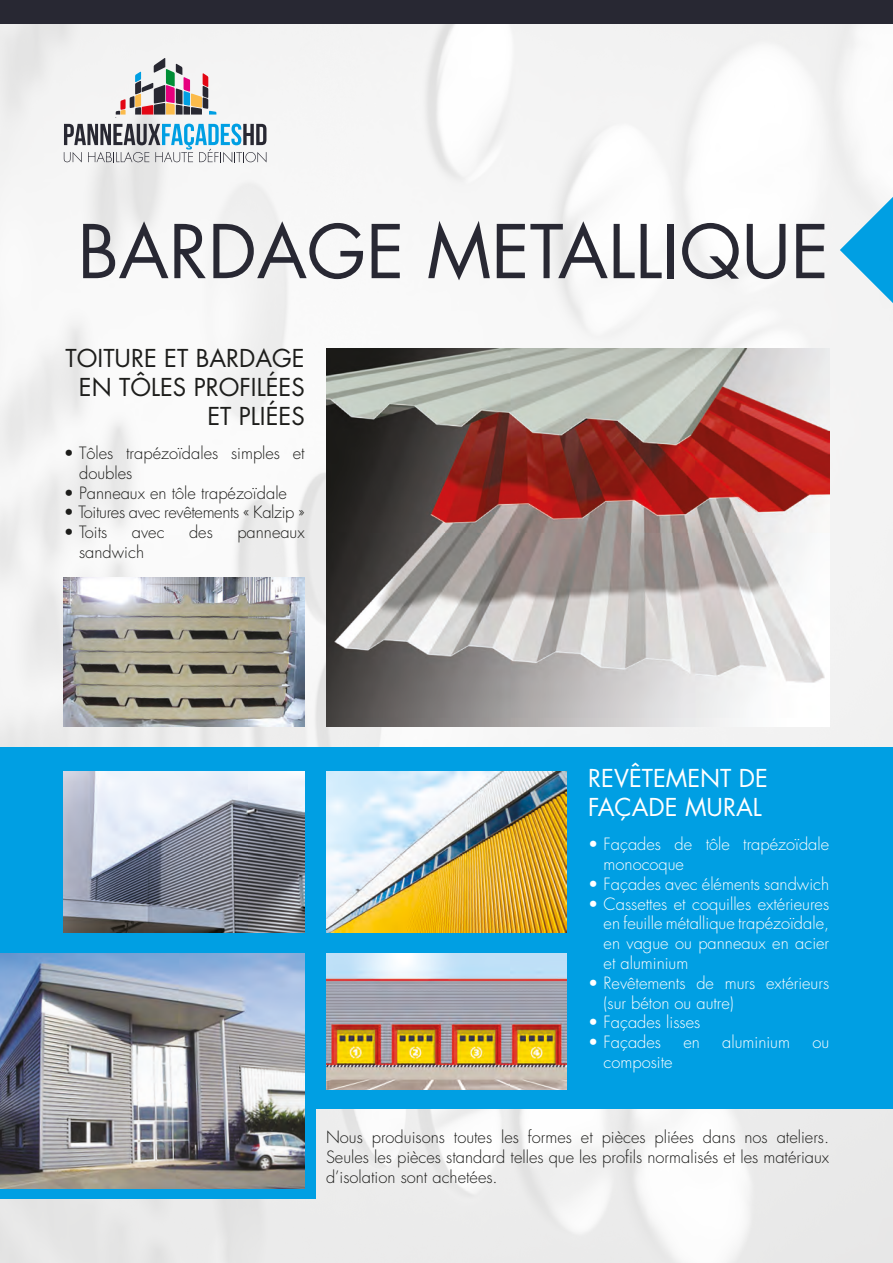
<style>
.page{position:relative;width:893px;height:1263px;background:#fff}
.page>*{position:absolute;margin:0;border:0;box-sizing:border-box;transform-origin:0 0}
.t1{font:72px "Futura";color:#282833}
.t2{font:24px/28.8px "Futura";color:#1d1d1b;text-align:right}
.t3{font:24px/28.8px "Futura";color:#fff}
.t4{font:300 16.5px/19.8px "Futura";color:#fff}
.t5{font:300 16.5px/19.8px "Futura";color:#1d1d1b;text-align:justify}
.t6{font:300 16.5px "Futura";letter-spacing:-.02em;color:#1d1d1b}
</style>
<div class="page">
<img style="left:0;top:23px;width:893px;height:1240px">
<div style="left:0;top:0;width:893px;height:23px;background:#282833"></div>
<div style="left:0;top:1021px;width:315px;height:178px;background:#009fe3"></div>
<div style="left:0;top:747px;width:893px;height:362px;background:#009fe3"></div>
<img style="left:326px;top:772px;width:241px;height:160px">
<img style="left:326px;top:954px;width:241px;height:135px">
<svg style="left:116px;top:58px;width:100px;height:57px"></svg>
<svg style="left:64px;top:124px;width:202px;height:38px"></svg>
<img style="left:64px;top:578px;width:241px;height:148px">
<svg style="left:840px;top:197px;width:53px;height:106px"></svg>
<img style="left:64px;top:772px;width:241px;height:160px">
<img style="left:0;top:954px;width:305px;height:234px">
<img style="left:326px;top:349px;width:503px;height:377px">
<p class="t1" style="left:78px;top:202px;width:753px">BARDAGE METALLIQUE</p>
<p class="t2" style="left:66px;top:344px;width:241px">TOITURE ET BARDAGE<br>EN TÔLES PROFILÉES<br>ET PLIÉES</p>
<p class="t5" style="left:79px;top:443px;width:227px;text-indent:-15px">• Tôles trapézoïdales simples et doubles</p>
<p class="t5" style="left:64px;top:483px;width:225px">• Panneaux en tôle trapézoïdale</p>
<p class="t6" style="left:64px;top:502px;width:242px">• Toitures avec revêtements « Kalzip »</p>
<p class="t5" style="left:64px;top:522px;width:45px">• Toits</p>
<p class="t5" style="left:132px;top:522px;width:34px">avec</p>
<p class="t5" style="left:189px;top:522px;width:25px">des</p>
<p class="t5" style="left:237px;top:522px;width:69px">panneaux</p>
<p class="t5" style="left:79px;top:542px;width:66px">sandwich</p>
<p class="t3" style="left:588px;top:764px;width:181px">REVÊTEMENT DE<br>FAÇADE MURAL</p>
<p class="t4" style="left:604px;top:834px;width:227px;text-indent:-15px">• Façades de tôle trapézoïdale monocoque</p>
<p class="t4" style="left:588px;top:874px;width:242px">• Façades avec éléments sandwich</p>
<p class="t4" style="left:604px;top:894px;width:227px;text-align:justify;text-indent:-15px">• Cassettes et coquilles extérieures en feuille métallique trapézoïdale, en vague ou panneaux en acier et aluminium</p>
<p class="t4" style="left:604px;top:973px;width:227px;text-indent:-15px">• Revêtements de murs extérieurs (sur béton ou autre)</p>
<p class="t4" style="left:588px;top:1013px;width:114px">• Façades lisses</p>
<p class="t4" style="left:588px;top:1032px;width:74px">• Façades</p>
<p class="t4" style="left:683px;top:1032px;width:18px">en</p>
<p class="t4" style="left:722px;top:1032px;width:69px">aluminium</p>
<p class="t4" style="left:812px;top:1032px;width:18px">ou</p>
<p class="t4" style="left:604px;top:1052px;width:71px">composite</p>
<p class="t5" style="left:326px;top:1127px;width:505px">Nous produisons toutes les formes et pièces pliées dans nos ateliers.<br>Seules les pièces standard telles que les profils normalisés et les matériaux d’isolation sont achetées.</p>
</div>
